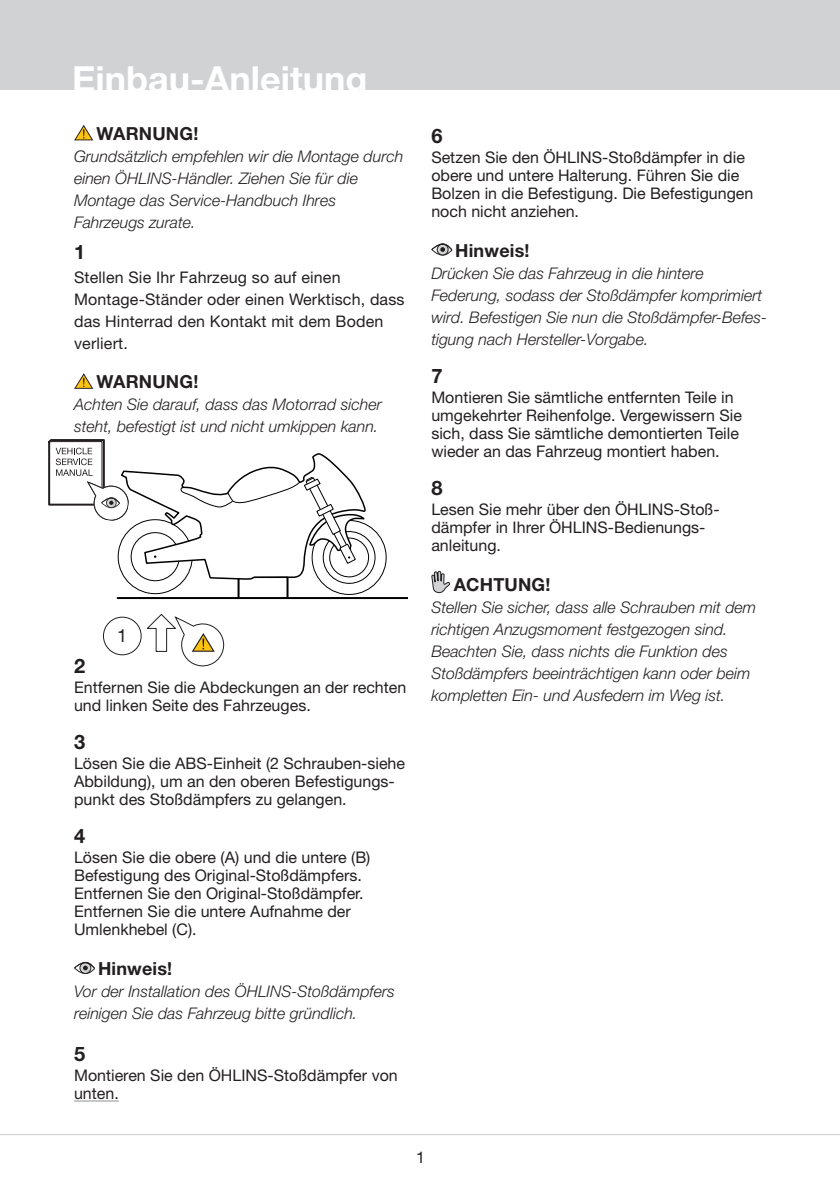
<style>
.page{position:relative;width:840px;height:1191px;background:#fff}
.page>*{position:absolute;margin:0;border:0;box-sizing:border-box;transform-origin:0 0}
.t1{font:700 36px "Helvetica Neue LT Std";color:#fff}
.t2{font:700 20px "Helvetica Neue";color:#231f20}
.t3{font:700 20px "Helvetica Neue LT Std";color:#231f20}
.t4{font:700 18px "Helvetica Neue LT Std";letter-spacing:.01em;color:#231f20}
.t5{font:18px "Helvetica Neue LT Std";color:#231f20}
.t6{font:16px/18px "Helvetica Neue";color:#231f20}
.t7{font:italic 300 16px/22px "Helvetica Neue LT Std";color:#231f20}
.t8{font:16px/22px "Helvetica Neue LT Std";letter-spacing:.01em;color:#231f20}
</style>
<div class="page">
<div style="left:0;top:0;width:839px;height:90px;background:#d1d2d4"></div>
<hr style="left:0;top:1134px;width:839px;height:1px;background:#d1d2d4">
<hr style="left:74px;top:1100px;width:45px;height:2px;background:#c7c8ca">
<svg style="left:74px;top:125px;width:19px;height:15px"></svg>
<svg style="left:74px;top:373px;width:19px;height:16px"></svg>
<div style="left:74px;top:962px;width:21px;height:12px;border:1px solid #231f20;border-radius:50%"></div>
<svg style="left:80px;top:962px;width:11px;height:11px"></svg>
<div style="left:79px;top:962px;width:12px;height:12px;border:1px solid #231f20;border-radius:50%"></div>
<svg style="left:74px;top:962px;width:21px;height:8px"></svg>
<div style="left:431px;top:243px;width:21px;height:12px;border:1px solid #231f20;border-radius:50%"></div>
<div style="left:437px;top:244px;width:11px;height:11px;background:#d1d2d4;border-radius:50%"></div>
<div style="left:436px;top:243px;width:12px;height:12px;border:1px solid #231f20;border-radius:50%"></div>
<svg style="left:431px;top:243px;width:21px;height:9px"></svg>
<svg style="left:431px;top:571px;width:19px;height:22px"></svg>
<div style="left:103px;top:616px;width:39px;height:39px;border:1px solid #231f20;border-radius:50%"></div>
<svg style="left:147px;top:614px;width:78px;height:53px"></svg>
<hr style="left:118px;top:597px;width:289px;height:2px;background:#000">
<svg style="left:48px;top:439px;width:339px;height:157px"></svg>
<h1 class="t1" style="left:72px;top:56px;width:297px">Einbau-Anleitung</h1>
<p class="t4" style="left:96px;top:122px;width:103px">WARNUNG!</p>
<p class="t7" style="left:74px;top:145px;width:330px">Grundsätzlich empfehlen wir die Montage durch einen ÖHLINS-Händler. Ziehen Sie für die Montage das Service-Handbuch Ihres Fahrzeugs zurate.</p>
<p class="t3" style="left:74px;top:240px;width:13px">1</p>
<p class="t8" style="left:74px;top:266px;width:332px">Stellen Sie Ihr Fahrzeug so auf einen<br>Montage-Ständer oder einen Werktisch, dass das Hinterrad den Kontakt mit dem Boden verliert.</p>
<p class="t4" style="left:96px;top:371px;width:103px">WARNUNG!</p>
<p class="t7" style="left:74px;top:393px;width:309px">Achten Sie darauf, dass das Motorrad sicher steht, befestigt ist und nicht umkippen kann.</p>
<p class="t5" style="left:117px;top:624px;width:12px">1</p>
<p class="t3" style="left:74px;top:653px;width:13px">2</p>
<p class="t6" style="left:74px;top:678px;width:333px">Entfernen Sie die Abdeckungen an der rechten und linken Seite des Fahrzeuges.</p>
<p class="t2" style="left:74px;top:729px;width:13px">3</p>
<p class="t6" style="left:74px;top:754px;width:332px">Lösen Sie die ABS-Einheit (2 Schrauben-siehe<br>Abbildung), um an den oberen Befestigungs&shy;punkt des Stoßdämpfers zu gelangen.</p>
<p class="t2" style="left:74px;top:823px;width:13px">4</p>
<p class="t6" style="left:74px;top:848px;width:298px">Lösen Sie die obere (A) und die untere (B)<br>Befestigung des Original-Stoßdämpfers.<br>Entfernen Sie den Original-Stoßdämpfer.<br>Entfernen Sie die untere Aufnahme der Umlenkhebel (C).</p>
<p class="t4" style="left:98px;top:957px;width:76px">Hinweis!</p>
<p class="t7" style="left:74px;top:980px;width:322px">Vor der Installation des ÖHLINS-Stoßdämpfers reinigen Sie das Fahrzeug bitte gründlich.</p>
<p class="t2" style="left:74px;top:1041px;width:13px">5</p>
<p class="t6" style="left:74px;top:1066px;width:325px">Montieren Sie den ÖHLINS-Stoßdämpfer von unten.</p>
<p class="t2" style="left:431px;top:123px;width:13px">6</p>
<p class="t6" style="left:431px;top:148px;width:323px">Setzen Sie den ÖHLINS-Stoßdämpfer in die obere und untere Halterung. Führen Sie die Bolzen in die Befestigung. Die Befestigungen noch nicht anziehen.</p>
<p class="t4" style="left:455px;top:239px;width:76px">Hinweis!</p>
<p class="t7" style="left:431px;top:262px;width:337px">Drücken Sie das Fahrzeug in die hintere Federung, sodass der Stoßdämpfer komprimiert wird. Befestigen Sie nun die Stoßdämpfer-Befes&shy;tigung nach Hersteller-Vorgabe.</p>
<p class="t2" style="left:431px;top:363px;width:13px">7</p>
<p class="t6" style="left:431px;top:388px;width:312px">Montieren Sie sämtliche entfernten Teile in umgekehrter Reihenfolge. Vergewissern Sie sich, dass Sie sämtliche demontierten Teile wieder an das Fahrzeug montiert haben.</p>
<p class="t2" style="left:431px;top:475px;width:13px">8</p>
<p class="t6" style="left:431px;top:500px;width:290px">Lesen Sie mehr über den ÖHLINS-Stoß&shy;dämpfer in Ihrer ÖHLINS-Bedienungs&shy;anleitung.</p>
<p class="t4" style="left:453px;top:573px;width:98px">ACHTUNG!</p>
<p class="t7" style="left:431px;top:596px;width:326px">Stellen Sie sicher, dass alle Schrauben mit dem richtigen Anzugsmoment festgezogen sind.<br>Beachten Sie, dass nichts die Funktion des Stoßdämpfers beeinträchtigen kann oder beim kompletten Ein- und Ausfedern im Weg ist.</p>
<p class="t8" style="left:416px;top:1146px;width:10px">1</p>
</div>
